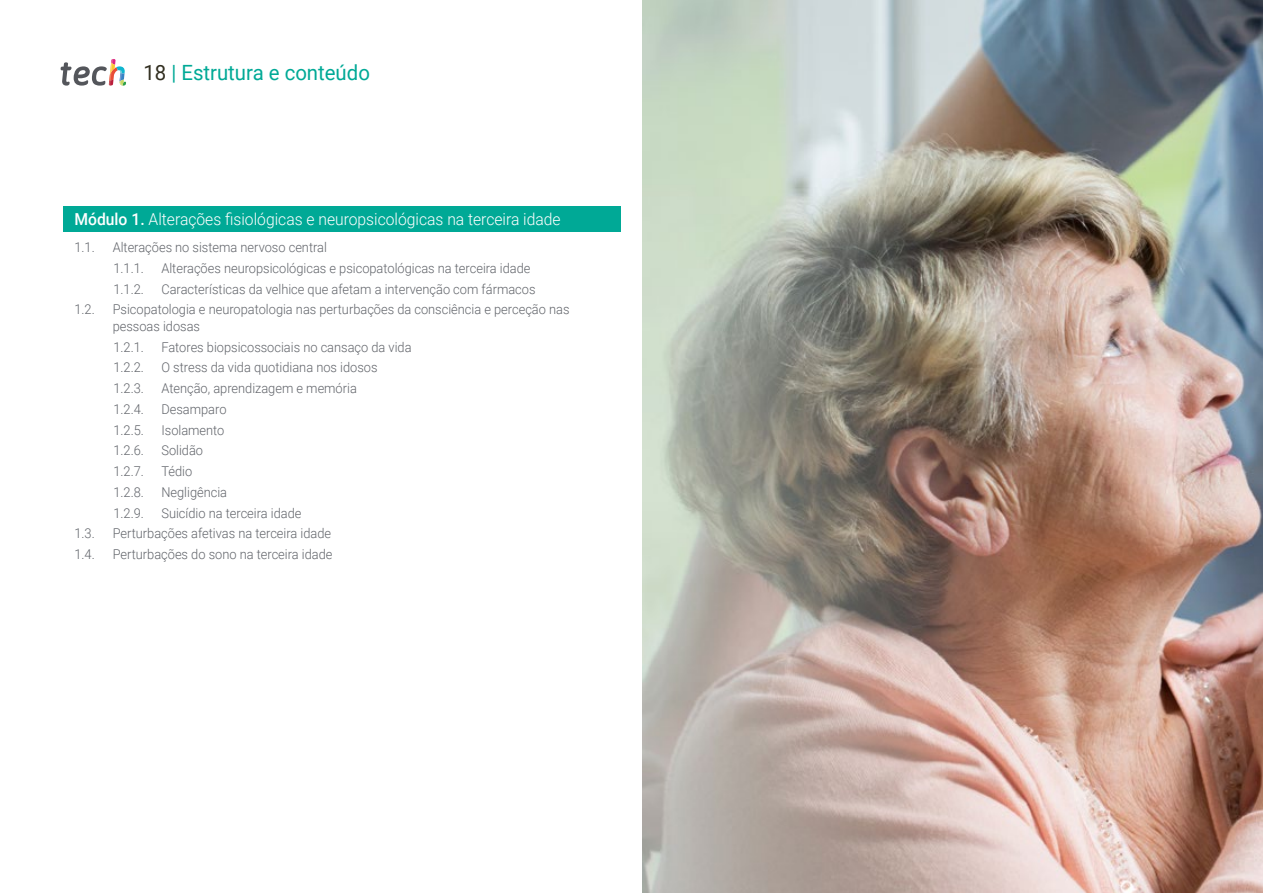
<style>
.page{position:relative;width:1263px;height:893px;background:#fff}
.page>*{position:absolute;margin:0;border:0;box-sizing:border-box;transform-origin:0 0}
.t1{font:21px "Roboto";color:#00a996}
.t2{font:300 16.5px "Roboto";color:#fff;scale:.95 1}
.t3{font:300 13.5px/20.7px "Roboto";color:#61646a;scale:.95 1}
.s1{color:#312e20}
.s2{font-weight:500}
</style>
<div class="page">
<div style="left:63px;top:206px;width:558px;height:25px;background:#00a996"></div>
<img style="left:642px;top:0;width:621px;height:893px">
<svg style="left:61px;top:59px;width:65px;height:27px"></svg>
<h1 class="t1" style="left:144px;top:57px;width:228px"><span class="s1">18</span> | Estrutura e conteúdo</h1>
<p class="t2" style="left:74px;top:208px;width:513px"><span class="s2">Módulo 1.</span> Alterações fisiológicas e neuropsicológicas na terceira idade</p>
<p class="t3" style="left:74px;top:236px;width:23px">1.1.</p>
<p class="t3" style="left:113px;top:236px;width:227px">Alterações no sistema nervoso central<br>1.1.1.</p>
<p class="t3" style="left:161px;top:257px;width:390px">Alterações neuropsicológicas e psicopatológicas na terceira idade</p>
<p class="t3" style="left:113px;top:278px;width:34px">1.1.2.</p>
<p class="t3" style="left:161px;top:278px;width:395px">Características da velhice que afetam a intervenção com fármacos</p>
<p class="t3" style="left:74px;top:299px;width:23px">1.2.</p>
<p class="t3" style="left:113px;top:301px;width:482px;line-height:16.5px">Psicopatologia e neuropatologia nas perturbações da consciência e perceção nas pessoas idosas</p>
<p class="t3" style="left:113px;top:336px;width:34px">1.2.1.</p>
<p class="t3" style="left:161px;top:336px;width:265px">Fatores biopsicossociais no cansaço da vida</p>
<p class="t3" style="left:113px;top:357px;width:34px">1.2.2.</p>
<p class="t3" style="left:161px;top:357px;width:229px">O stress da vida quotidiana nos idosos</p>
<p class="t3" style="left:113px;top:377px;width:34px">1.2.3.</p>
<p class="t3" style="left:161px;top:377px;width:207px">Atenção, aprendizagem e memória</p>
<p class="t3" style="left:113px;top:398px;width:34px">1.2.4.</p>
<p class="t3" style="left:161px;top:398px;width:70px">Desamparo</p>
<p class="t3" style="left:113px;top:419px;width:34px">1.2.5.</p>
<p class="t3" style="left:161px;top:419px;width:68px">Isolamento</p>
<p class="t3" style="left:113px;top:440px;width:34px">1.2.6.</p>
<p class="t3" style="left:161px;top:440px;width:45px">Solidão</p>
<p class="t3" style="left:113px;top:460px;width:34px">1.2.7.</p>
<p class="t3" style="left:161px;top:460px;width:34px">Tédio</p>
<p class="t3" style="left:113px;top:481px;width:34px">1.2.8.</p>
<p class="t3" style="left:161px;top:481px;width:71px">Negligência</p>
<p class="t3" style="left:113px;top:502px;width:34px">1.2.9.</p>
<p class="t3" style="left:161px;top:502px;width:149px">Suicídio na terceira idade</p>
<p class="t3" style="left:74px;top:523px;width:23px">1.3.</p>
<p class="t3" style="left:113px;top:523px;width:231px">Perturbações afetivas na terceira idade</p>
<p class="t3" style="left:74px;top:543px;width:23px">1.4.</p>
<p class="t3" style="left:113px;top:543px;width:233px">Perturbações do sono na terceira idade</p>
</div>
